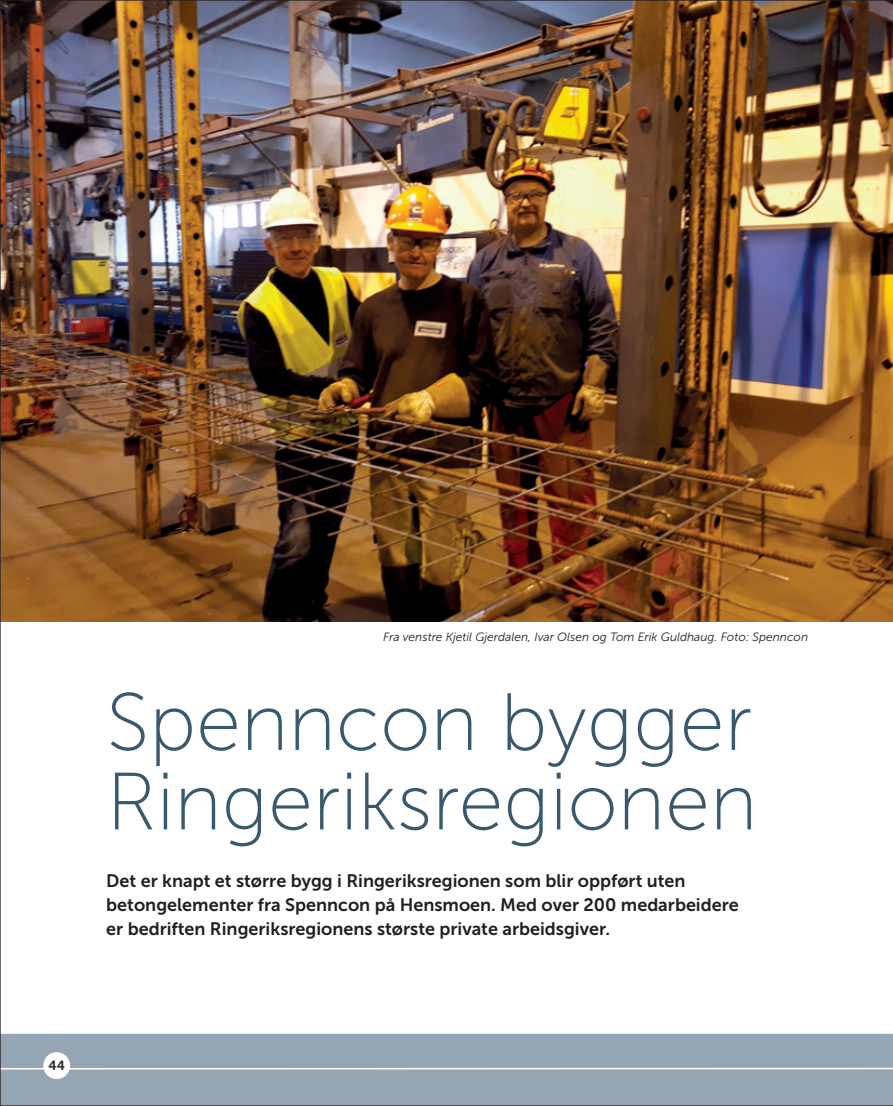
<style>
.page{position:relative;width:893px;height:1106px;background:#fff}
.page>*{position:absolute;margin:0;border:0;box-sizing:border-box;transform-origin:0 0}
.t1{font:81px/79.5px "Museo Sans 100";color:#395a6e}
.t2{font:18px/24px "Museo Sans 700";color:#231f20}
.t3{font:13.2px "Museo Sans 700";color:#231f20}
.t4{font:italic 12px "Museo Sans 300";color:#231f20}
</style>
<div class="page">
<img style="left:0;top:0;width:893px;height:1106px">
<p class="t4" style="left:383px;top:630px;width:427px">Fra venstre Kjetil Gjerdalen, Ivar Olsen og Tom Erik Guldhaug. Foto: Spenncon</p>
<h1 class="t1" style="left:106px;top:683px;width:653px">Spenncon bygger<br>Ringeriksregionen</h1>
<p class="t2" style="left:106px;top:869px;width:634px">Det er knapt et større bygg i Ringeriksregionen som blir oppført uten betongelementer fra Spenncon på Hensmoen. Med over 200 medarbeidere er bedriften Ringeriksregionens største private arbeidsgiver.</p>
<p class="t3" style="left:48px;top:1058px;width:18px">44</p>
</div>
